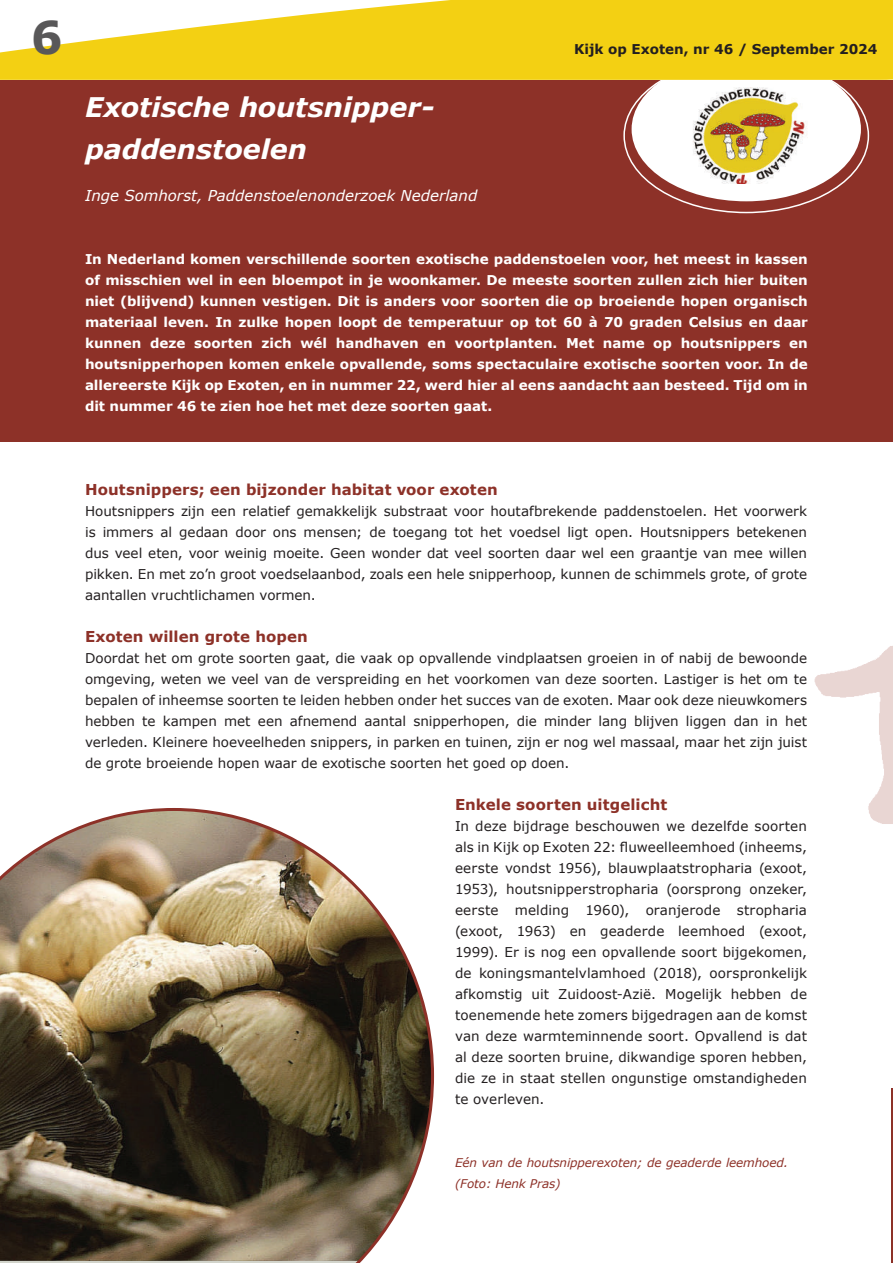
<style>
.page{position:relative;width:893px;height:1263px;background:#fff}
.page>*{position:absolute;margin:0;border:0;box-sizing:border-box;transform-origin:0 0}
.t1{font:700 45px "Verdana";color:#595859}
.t2{font:italic 700 27px "Verdana";color:#fff}
.t3{font:700 15px "Verdana";letter-spacing:.005em;color:#8d3128}
.t4{font:italic 15px "Verdana";color:#fff}
.t5{font:13.5px/21px "Verdana";color:#231f20;text-align:justify}
.t6{font:700 13.5px/21px "Verdana";color:#fff;text-align:justify}
.t7{font:700 13.5px "Verdana";color:#231f20}
.t8{font:italic 12px/21px "Verdana";letter-spacing:-.01em;color:#8d3128}
</style>
<div class="page">
<img style="left:814px;top:646px;width:79px;height:178px">
<div style="left:0;top:80px;width:893px;height:361px;background:#8d3128"></div>
<div style="left:632px;top:57px;width:229px;height:144px;background:#fff;border-radius:50%"></div>
<svg style="left:0;top:0;width:664px;height:80px;fill:#f3d013"></svg>
<div style="left:664px;top:0;width:229px;height:80px;background:#f3d013"></div>
<img style="left:693px;top:88px;width:115px;height:95px">
<img style="left:0;top:808px;width:434px;height:455px">
<hr style="left:892px;top:1089px;width:1px;height:174px;background:#8d3128">
<h1 class="t1" style="left:31px;top:8px;width:33px">6</h1>
<h2 class="t2" style="left:85px;top:90px;width:351px">Exotische houtsnipper-</h2>
<h2 class="t2" style="left:85px;top:132px;width:223px">paddenstoelen</h2>
<p class="t4" style="left:85px;top:186px;width:394px">Inge Somhorst, Paddenstoelenonderzoek Nederland</p>
<p class="t7" style="left:574px;top:40px;width:305px">Kijk op Exoten, nr 46 / September 2024</p>
<p class="t6" style="left:85px;top:249px;width:724px">In Nederland komen verschillende soorten exotische paddenstoelen voor, het meest in kassen of misschien wel in een bloempot in je woonkamer. De meeste soorten zullen zich hier buiten niet (blijvend) kunnen vestigen. Dit is anders voor soorten die op broeiende hopen organisch materiaal leven. In zulke hopen loopt de temperatuur op tot 60 à 70 graden Celsius en daar kunnen deze soorten zich wél handhaven en voortplanten. Met name op houtsnippers en houtsnipperhopen komen enkele opvallende, soms spectaculaire exotische soorten voor. In de allereerste Kijk op Exoten, en in nummer 22, werd hier al eens aandacht aan besteed. Tijd om in dit nummer 46 te zien hoe het met deze soorten gaat.</p>
<p class="t3" style="left:85px;top:480px;width:414px">Houtsnippers; een bijzonder habitat voor exoten</p>
<p class="t5" style="left:85px;top:501px;width:724px">Houtsnippers zijn een relatief gemakkelijk substraat voor houtafbrekende paddenstoelen. Het voorwerk is immers al gedaan door ons mensen; de toegang tot het voedsel ligt open. Houtsnippers betekenen dus veel eten, voor weinig moeite. Geen wonder dat veel soorten daar wel een graantje van mee willen pikken. En met zo’n groot voedselaanbod, zoals een hele snipperhoop, kunnen de schimmels grote, of grote aantallen vruchtlichamen vormen.</p>
<p class="t3" style="left:85px;top:627px;width:224px">Exoten willen grote hopen</p>
<p class="t5" style="left:85px;top:648px;width:724px">Doordat het om grote soorten gaat, die vaak op opvallende vindplaatsen groeien in of nabij de bewoonde omgeving, weten we veel van de verspreiding en het voorkomen van deze soorten. Lastiger is het om te bepalen of inheemse soorten te leiden hebben onder het succes van de exoten. Maar ook deze nieuwkomers hebben te kampen met een afnemend aantal snipperhopen, die minder lang blijven liggen dan in het verleden. Kleinere hoeveelheden snippers, in parken en tuinen, zijn er nog wel massaal, maar het zijn juist de grote broeiende hopen waar de exotische soorten het goed op doen.</p>
<p class="t3" style="left:455px;top:795px;width:214px">Enkele soorten uitgelicht</p>
<p class="t5" style="left:455px;top:816px;width:354px">In deze bijdrage beschouwen we dezelfde soorten als in Kijk op Exoten 22: fluweelleemhoed (inheems, eerste vondst 1956), blauwplaatstropharia (exoot, 1953), houtsnipperstropharia (oorsprong onzeker, eerste melding 1960), oranjerode stropharia (exoot, 1963) en geaderde leemhoed (exoot, 1999). Er is nog een opvallende soort bijgekomen, de koningsmantelvlamhoed (2018), oorspronkelijk afkomstig uit Zuidoost-Azië. Mogelijk hebben de toenemende hete zomers bijgedragen aan de komst van deze warmteminnende soort. Opvallend is dat al deze soorten bruine, dikwandige sporen hebben, die ze in staat stellen ongunstige omstandigheden te overleven.</p>
<p class="t8" style="left:455px;top:1152px;width:335px">Eén van de houtsnipperexoten; de geaderde leemhoed. (Foto: Henk Pras)</p>
</div>
